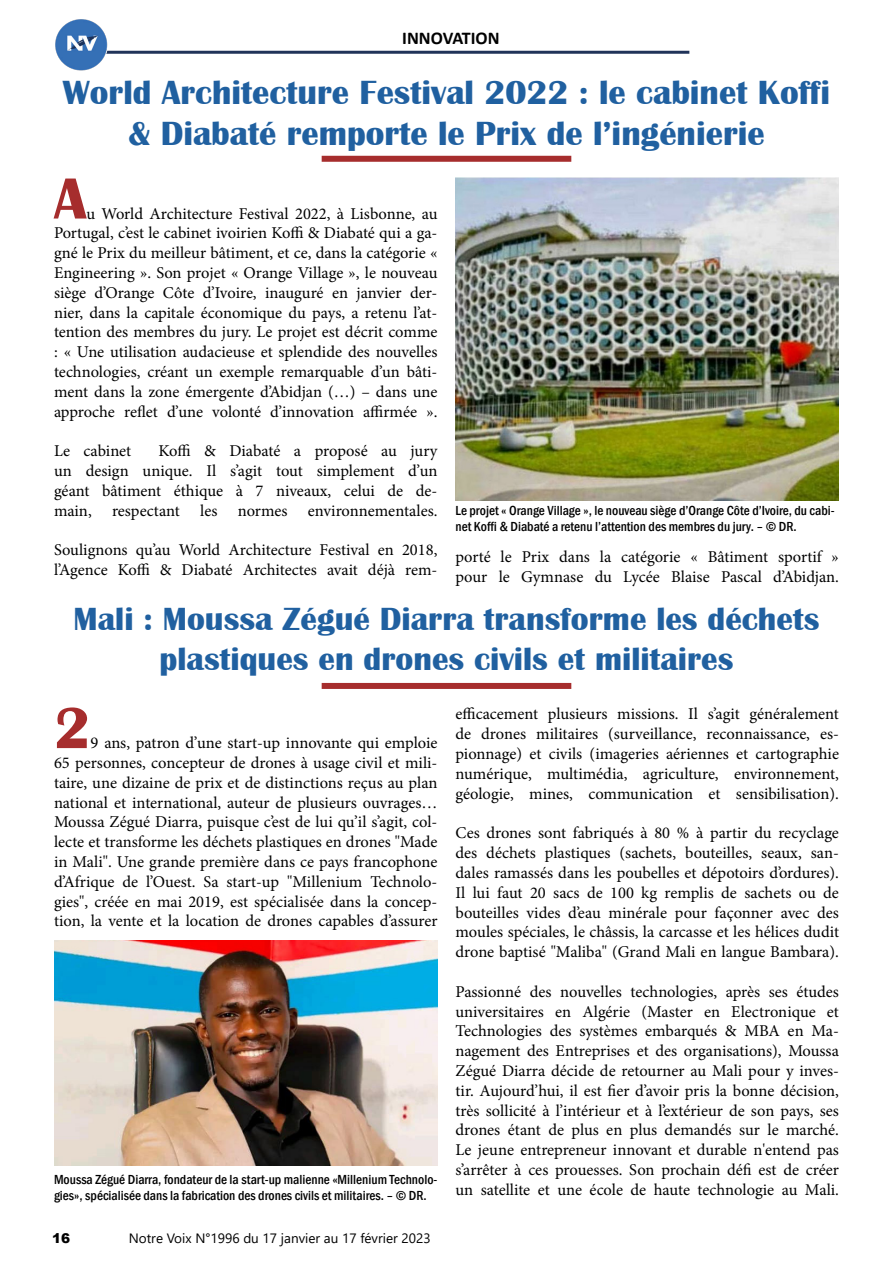
<style>
.page{position:relative;width:893px;height:1263px;background:#fff}
.page>*{position:absolute;margin:0;border:0;box-sizing:border-box;transform-origin:0 0}
.t1{font:700 60px "Britannic";color:#a62d2d}
.t2{font:700 34.5px/41.4px "Britannic";color:#2060a0;text-align:center}
.t3{font:700 33px/39.6px "Britannic";color:#2060a0;text-align:center}
.t4{font:700 18px "Calibri";color:#000}
.t5{font:16.5px/19.8px "Minion Pro";color:#000;text-align:justify}
.t6{font:500 condensed 13.5px/16.2px "Franklin Gothic";color:#000}
.t7{font:13.5px "Segoe UI";color:#000}
.t8{font:900 13.5px "Arial";color:#000}
</style>
<div class="page">
<hr style="left:102px;top:51px;width:587px;height:3px;background:#203359">
<img style="left:54px;top:17px;width:54px;height:54px;border-radius:27px">
<div style="left:322px;top:156px;width:249px;height:6px;background:#a62d2d"></div>
<div style="left:322px;top:683px;width:249px;height:6px;background:#a62d2d"></div>
<img style="left:455px;top:178px;width:384px;height:322px">
<img style="left:54px;top:940px;width:383px;height:225px">
<p class="t4" style="left:402px;top:25px;width:99px">INNOVATION</p>
<p class="t2" style="left:63px;top:72px;width:769px">World Architecture Festival 2022 : le cabinet Koffi &amp; Diabaté remporte le Prix de l’ingénierie</p>
<p class="t1" style="left:54px;top:165px;width:34px">A</p>
<p class="t5" style="left:54px;top:203px;width:385px;text-indent:32px">u World Architecture Festival 2022, à Lisbonne, au Portugal, c’est le cabinet ivoirien Koffi &amp; Diabaté qui a ga&shy;gné le Prix du meilleur bâtiment, et ce, dans la catégorie « Engineering ». Son projet « Orange Village », le nouveau siège d’Orange Côte d’Ivoire, inauguré en janvier der&shy;nier, dans la capitale économique du pays, a retenu l’at&shy;tention des membres du jury. Le projet est décrit comme : « Une utilisation audacieuse et splendide des nouvelles technologies, créant un exemple remarquable d’un bâti&shy;ment dans la zone émergente d’Abidjan (…) – dans une approche reflet d’une volonté d’innovation affirmée ».</p>
<p class="t5" style="left:54px;top:441px;width:79px">Le cabinet</p>
<p class="t5" style="left:54px;top:441px;width:385px;text-indent:104px">Koffi &amp; Diabaté a proposé au jury un design unique. Il s’agit tout simplement d’un géant bâtiment éthique à 7 niveaux, celui de de&shy;main, respectant les normes environnementales.</p>
<p class="t5" style="left:54px;top:540px;width:385px">Soulignons qu’au World Architecture Festival en 2018, l’Agence Koffi &amp; Diabaté Architectes avait déjà rem-</p>
<p class="t5" style="left:455px;top:547px;width:385px">porté le Prix dans la catégorie « Bâtiment sportif » pour le Gymnase du Lycée Blaise Pascal d’Abidjan.</p>
<p class="t6" style="left:455px;top:502px;width:381px">Le projet « Orange Village », le nouveau siège d’Orange Côte d’Ivoire, du cabi&shy;net Koffi &amp; Diabaté a retenu l’attention des membres du jury. – © DR.</p>
<p class="t3" style="left:74px;top:599px;width:747px">Mali : Moussa Zégué Diarra transforme les déchets plastiques en drones civils et militaires</p>
<p class="t1" style="left:54px;top:694px;width:38px">2</p>
<p class="t5" style="left:54px;top:733px;width:385px;text-indent:37px">9 ans, patron d’une start-up innovante qui emploie 65 personnes, concepteur de drones à usage civil et mili&shy;taire, une dizaine de prix et de distinctions reçus au plan national et international, auteur de plusieurs ouvrages… Moussa Zégué Diarra, puisque c’est de lui qu’il s’agit, col&shy;lecte et transforme les déchets plastiques en drones "Made in Mali". Une grande première dans ce pays francophone d’Afrique de l’Ouest. Sa start-up "Millenium Technolo&shy;gies", créée en mai 2019, est spécialisée dans la concep&shy;tion, la vente et la location de drones capables d’assurer</p>
<p class="t6" style="left:54px;top:1171px;width:385px">Moussa Zégué Diarra, fondateur de la start-up malienne «Millenium Technolo&shy;gies», spécialisée dans la fabrication des drones civils et militaires. – © DR.</p>
<p class="t8" style="left:52px;top:1229px;width:20px">16</p>
<p class="t7" style="left:129px;top:1226px;width:303px">Notre Voix N°1996 du 17 janvier au 17 février 2023</p>
<p class="t5" style="left:455px;top:704px;width:385px">efficacement plusieurs missions. Il s’agit généralement de drones militaires (surveillance, reconnaissance, es&shy;pionnage) et civils (imageries aériennes et cartographie numérique, multimédia, agriculture, environnement, géologie, mines, communication et sensibilisation).</p>
<p class="t5" style="left:455px;top:823px;width:385px">Ces drones sont fabriqués à 80 % à partir du recyclage des déchets plastiques (sachets, bouteilles, seaux, san&shy;dales ramassés dans les poubelles et dépotoirs d’ordures).<br>Il lui faut 20 sacs de 100 kg remplis de sachets ou de bouteilles vides d’eau minérale pour façonner avec des moules spéciales, le châssis, la carcasse et les hélices dudit drone baptisé "Maliba" (Grand Mali en langue Bambara).</p>
<p class="t5" style="left:455px;top:982px;width:385px">Passionné des nouvelles technologies, après ses études universitaires en Algérie (Master en Electronique et Technologies des systèmes embarqués &amp; MBA en Ma&shy;nagement des Entreprises et des organisations), Moussa Zégué Diarra décide de retourner au Mali pour y inves&shy;tir. Aujourd’hui, il est fier d’avoir pris la bonne décision, très sollicité à l’intérieur et à l’extérieur de son pays, ses drones étant de plus en plus demandés sur le marché.</p>
<p class="t5" style="left:455px;top:1140px;width:385px">Le jeune entrepreneur innovant et durable n'entend pas s’arrêter à ces prouesses. Son prochain défi est de créer un satellite et une école de haute technologie au Mali.</p>
</div>
